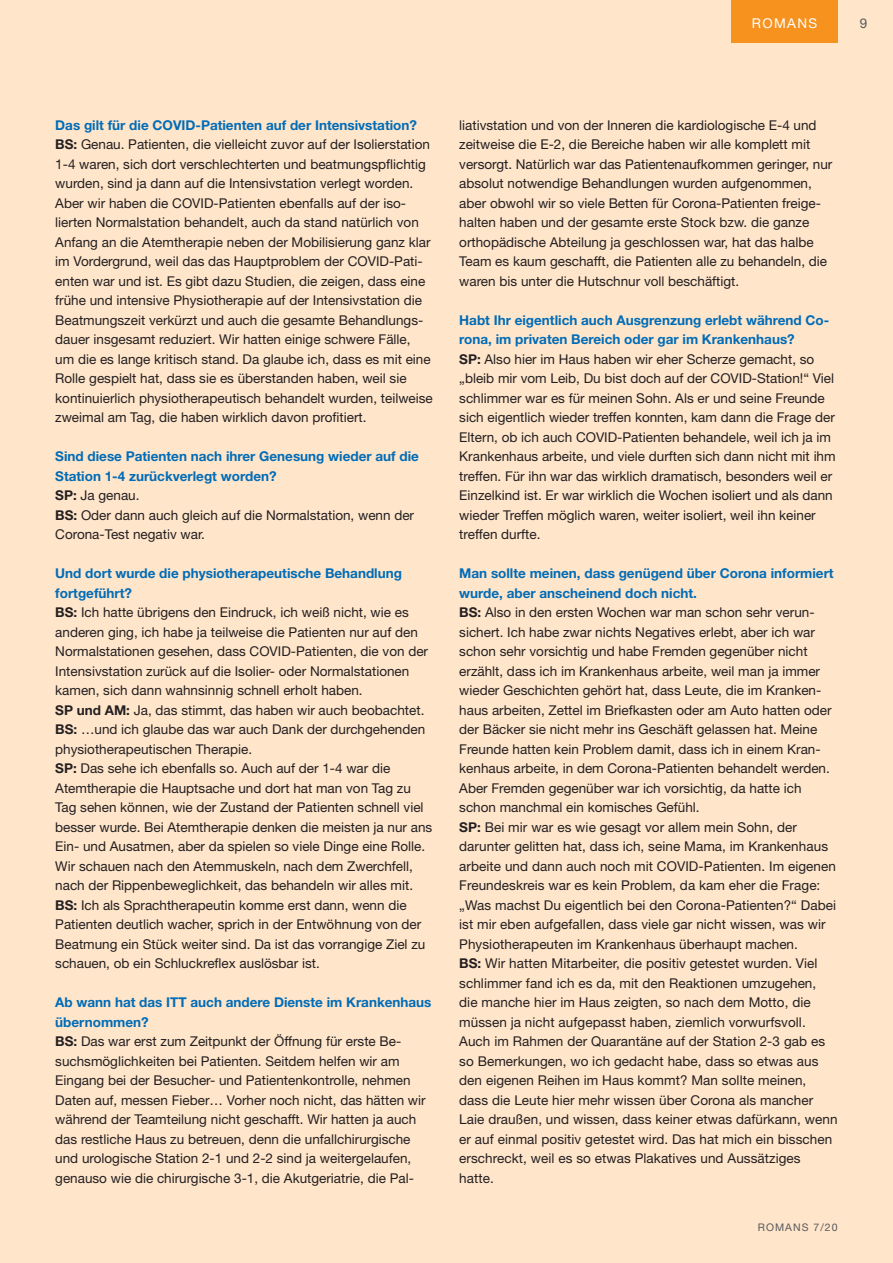
<style>
.page{position:relative;width:893px;height:1263px;background:#ffe5ca}
.page>*{position:absolute;margin:0;border:0;box-sizing:border-box;transform-origin:0 0}
.t1{font:13.5px/19.5px "Helvetica Neue";color:#231f20}
.t2{font:700 13.5px/19.5px "Helvetica Neue";color:#006cb7}
.t3{font:13.5px "Helvetica Neue";letter-spacing:.1em;color:#fff}
.t4{font:13.5px "Helvetica Neue";color:#58595b}
.t5{font:10.5px "Helvetica Neue";letter-spacing:.1em;color:#58595b}
.s1{font-weight:700;color:#006cb7}
.s2{font-weight:700}
.s3{color:#231f20}
.s4{font-weight:400;color:#231f20}
</style>
<div class="page">
<div style="left:731px;top:0;width:107px;height:43px;background:#f7921e"></div>
<p class="t3" style="left:752px;top:18px;width:67px">ROMANS</p>
<p class="t4" style="left:860px;top:18px;width:9px">9</p>
<p class="t1" style="left:55px;top:116px;width:379px"><span class="s1">Das gilt für die COVID-Patienten auf der Intensivstation?<br></span><span class="s2">BS:</span> Genau. Patienten, die vielleicht zuvor auf der Isolierstation 1-4 waren, sich dort verschlechterten und beatmungspflichtig wurden, sind ja dann auf die Intensivstation verlegt worden.<br>Aber wir haben die COVID-Patienten ebenfalls auf der iso&shy;lierten Normalstation behandelt, auch da stand natürlich von Anfang an die Atemtherapie neben der Mobilisierung ganz klar im Vordergrund, weil das das Hauptproblem der COVID-Pati&shy;enten war und ist. Es gibt dazu Studien, die zeigen, dass eine frühe und intensive Physiotherapie auf der Intensivstation die Beatmungszeit verkürzt und auch die gesamte Behandlungs&shy;dauer insgesamt reduziert. Wir hatten einige schwere Fälle, um die es lange kritisch stand. Da glaube ich, dass es mit eine Rolle gespielt hat, dass sie es überstanden haben, weil sie kontinuierlich physiotherapeutisch behandelt wurden, teilweise zweimal am Tag, die haben wirklich davon profitiert.</p>
<p class="t2" style="left:55px;top:448px;width:365px">Sind diese Patienten nach ihrer Genesung wieder auf die Station 1-4 zurückverlegt worden?<br><span class="s3">SP:</span> <span class="s4">Ja genau.<br></span><span class="s3">BS:</span> <span class="s4">Oder dann auch gleich auf die Normalstation, wenn der Corona-Test negativ war.</span></p>
<p class="t1" style="left:55px;top:565px;width:379px"><span class="s1">Und dort wurde die physiotherapeutische Behandlung fortgeführt?<br></span><span class="s2">BS:</span> Ich hatte übrigens den Eindruck, ich weiß nicht, wie es anderen ging, ich habe ja teilweise die Patienten nur auf den Normalstationen gesehen, dass COVID-Patienten, die von der Intensivstation zurück auf die Isolier- oder Normalstationen kamen, sich dann wahnsinnig schnell erholt haben.<br><span class="s2">SP und AM:</span> Ja, das stimmt, das haben wir auch beobachtet.<br><span class="s2">BS:</span> …und ich glaube das war auch Dank der durchgehenden physiotherapeutischen Therapie.<br><span class="s2">SP:</span> Das sehe ich ebenfalls so. Auch auf der 1-4 war die Atemtherapie die Hauptsache und dort hat man von Tag zu Tag sehen können, wie der Zustand der Patienten schnell viel besser wurde. Bei Atemtherapie denken die meisten ja nur ans Ein- und Ausatmen, aber da spielen so viele Dinge eine Rolle.<br>Wir schauen nach den Atemmuskeln, nach dem Zwerchfell, nach der Rippenbeweglichkeit, das behandeln wir alles mit.<br><span class="s2">BS:</span> Ich als Sprachtherapeutin komme erst dann, wenn die Patienten deutlich wacher, sprich in der Entwöhnung von der Beatmung ein Stück weiter sind. Da ist das vorrangige Ziel zu schauen, ob ein Schluckreflex auslösbar ist.</p>
<p class="t1" style="left:55px;top:994px;width:378px"><span class="s1">Ab wann hat das ITT auch andere Dienste im Krankenhaus übernommen?<br></span><span class="s2">BS:</span> Das war erst zum Zeitpunkt der Öffnung für erste Be&shy;suchsmöglichkeiten bei Patienten. Seitdem helfen wir am Eingang bei der Besucher- und Patientenkontrolle, nehmen Daten auf, messen Fieber… Vorher noch nicht, das hätten wir während der Teamteilung nicht geschafft. Wir hatten ja auch das restliche Haus zu betreuen, denn die unfallchirurgische und urologische Station 2-1 und 2-2 sind ja weitergelaufen, genauso wie die chirurgische 3-1, die Akutgeriatrie, die Pal-</p>
<p class="t1" style="left:459px;top:116px;width:375px">liativstation und von der Inneren die kardiologische E-4 und zeitweise die E-2, die Bereiche haben wir alle komplett mit versorgt. Natürlich war das Patientenaufkommen geringer, nur absolut notwendige Behandlungen wurden aufgenommen, aber obwohl wir so viele Betten für Corona-Patienten freige&shy;halten haben und der gesamte erste Stock bzw. die ganze orthopädische Abteilung ja geschlossen war, hat das halbe Team es kaum geschafft, die Patienten alle zu behandeln, die waren bis unter die Hutschnur voll beschäftigt.</p>
<p class="t1" style="left:459px;top:311px;width:378px"><span class="s1">Habt Ihr eigentlich auch Ausgrenzung erlebt während Co&shy;rona, im privaten Bereich oder gar im Krankenhaus?<br></span><span class="s2">SP:</span> Also hier im Haus haben wir eher Scherze gemacht, so „bleib mir vom Leib, Du bist doch auf der COVID-Station!“ Viel schlimmer war es für meinen Sohn. Als er und seine Freunde sich eigentlich wieder treffen konnten, kam dann die Frage der Eltern, ob ich auch COVID-Patienten behandele, weil ich ja im Krankenhaus arbeite, und viele durften sich dann nicht mit ihm treffen. Für ihn war das wirklich dramatisch, besonders weil er Einzelkind ist. Er war wirklich die Wochen isoliert und als dann wieder Treffen möglich waren, weiter isoliert, weil ihn keiner treffen durfte.</p>
<p class="t1" style="left:459px;top:565px;width:380px"><span class="s1">Man sollte meinen, dass genügend über Corona informiert wurde, aber anscheinend doch nicht.<br></span><span class="s2">BS:</span> Also in den ersten Wochen war man schon sehr verun&shy;sichert. Ich habe zwar nichts Negatives erlebt, aber ich war schon sehr vorsichtig und habe Fremden gegenüber nicht erzählt, dass ich im Krankenhaus arbeite, weil man ja immer wieder Geschichten gehört hat, dass Leute, die im Kranken&shy;haus arbeiten, Zettel im Briefkasten oder am Auto hatten oder der Bäcker sie nicht mehr ins Geschäft gelassen hat. Meine Freunde hatten kein Problem damit, dass ich in einem Kran&shy;kenhaus arbeite, in dem Corona-Patienten behandelt werden.<br>Aber Fremden gegenüber war ich vorsichtig, da hatte ich schon manchmal ein komisches Gefühl.<br><span class="s2">SP:</span> Bei mir war es wie gesagt vor allem mein Sohn, der darunter gelitten hat, dass ich, seine Mama, im Krankenhaus arbeite und dann auch noch mit COVID-Patienten. Im eigenen Freundeskreis war es kein Problem, da kam eher die Frage: „Was machst Du eigentlich bei den Corona-Patienten?“ Dabei ist mir eben aufgefallen, dass viele gar nicht wissen, was wir Physiotherapeuten im Krankenhaus überhaupt machen.<br><span class="s2">BS:</span> Wir hatten Mitarbeiter, die positiv getestet wurden. Viel schlimmer fand ich es da, mit den Reaktionen umzugehen, die manche hier im Haus zeigten, so nach dem Motto, die müssen ja nicht aufgepasst haben, ziemlich vorwurfsvoll.<br>Auch im Rahmen der Quarantäne auf der Station 2-3 gab es so Bemerkungen, wo ich gedacht habe, dass so etwas aus den eigenen Reihen im Haus kommt? Man sollte meinen, dass die Leute hier mehr wissen über Corona als mancher Laie draußen, und wissen, dass keiner etwas dafürkann, wenn er auf einmal positiv getestet wird. Das hat mich ein bisschen erschreckt, weil es so etwas Plakatives und Aussätziges hatte.</p>
<p class="t5" style="left:758px;top:1223px;width:81px">ROMANS 7/20</p>
</div>
